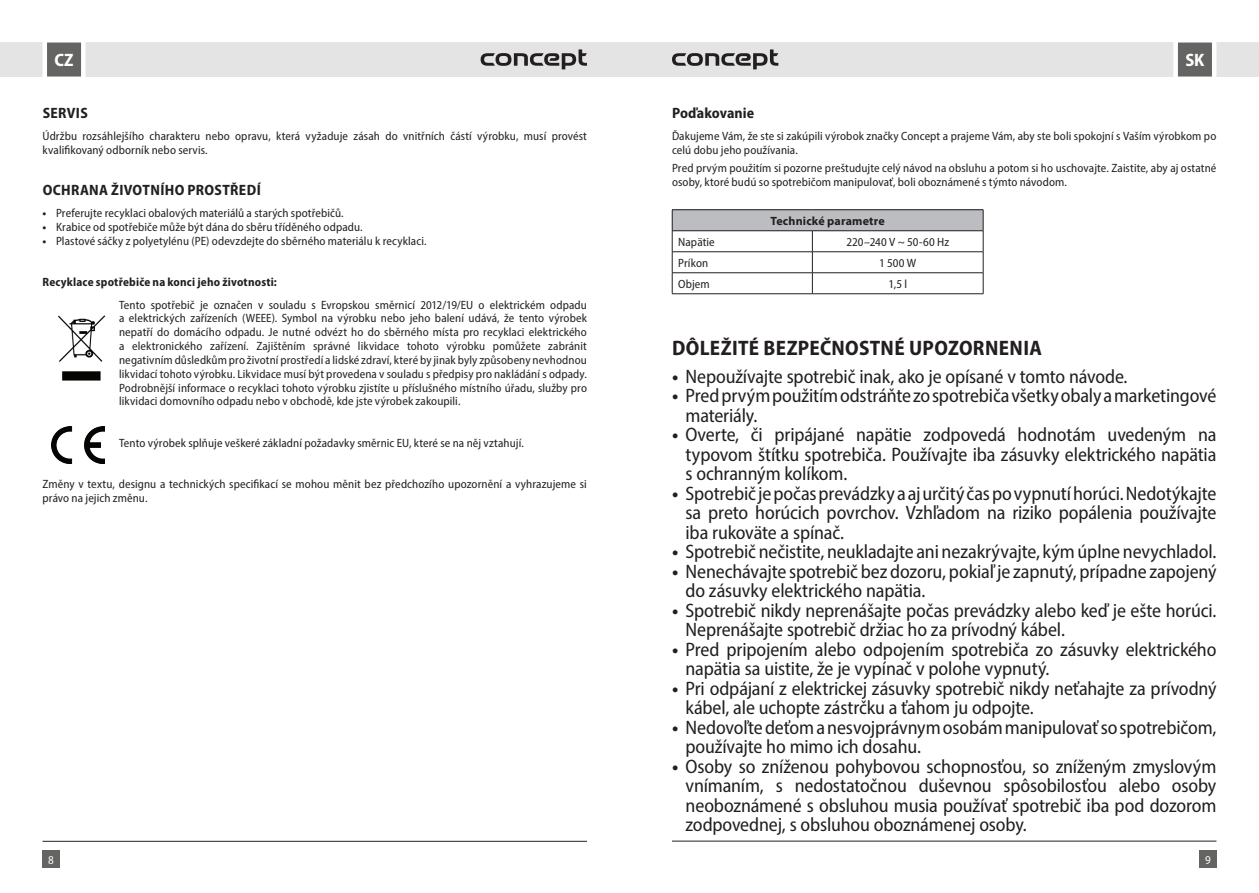
<style>
.page{position:relative;width:1259px;height:893px;background:#fff}
.page>*{position:absolute;margin:0;border:0;box-sizing:border-box;transform-origin:0 0}
.t1{font:700 semi-condensed 21px "Myriad Pro";letter-spacing:.015em;color:#231f20}
.t2{font:semi-condensed 19.5px/19.5px "Myriad Pro";letter-spacing:-.005em;color:#231f20}
.t3{font:700 semi-condensed 18px "Myriad Pro";color:#fff}
.t4{font:700 semi-condensed 15px "Myriad Pro";letter-spacing:.02em;color:#231f20}
.t5{font:semi-condensed 12px/13.8px "Myriad Pro";letter-spacing:.01em;color:#231f20}
.t6{font:700 semi-condensed 12px "Myriad Pro";letter-spacing:.015em;color:#231f20}
.t7{font:700 12px "Myriad Pro";letter-spacing:.015em;color:#231f20}
.t8{font:semi-condensed 12px "Myriad Pro";color:#fff}
.s1{font-weight:700}
</style>
<div class="page">
<div style="left:629px;top:43px;width:630px;height:34px;background:#e4e4e4"></div>
<div style="left:1199px;top:850px;width:17px;height:17px;background:#646463"></div>
<svg style="left:1171px;top:42px;width:47px;height:35px;background:#8f8f8e"></svg>
<hr style="left:672px;top:841px;width:544px;height:1px;background:#231f20">
<svg style="left:672px;top:49px;width:106px;height:20px"></svg>
<div style="left:0;top:43px;width:629px;height:34px;background:#e4e4e4"></div>
<div style="left:43px;top:850px;width:17px;height:17px;background:#646463"></div>
<svg style="left:40px;top:42px;width:48px;height:35px;background:#919190"></svg>
<hr style="left:43px;top:841px;width:544px;height:1px;background:#231f20">
<svg style="left:480px;top:49px;width:107px;height:20px"></svg>
<div style="left:672px;top:210px;width:311px;height:21px;background:#bcbdc0"></div>
<hr style="left:672px;top:209px;width:140px;height:1px;background:#231f20">
<hr style="left:812px;top:209px;width:171px;height:1px;background:#231f20">
<hr style="left:672px;top:230px;width:140px;height:1px;background:#231f20">
<hr style="left:812px;top:230px;width:171px;height:1px;background:#231f20">
<hr style="left:672px;top:251px;width:140px;height:1px;background:#231f20">
<hr style="left:812px;top:251px;width:171px;height:1px;background:#231f20">
<hr style="left:672px;top:272px;width:140px;height:1px;background:#231f20">
<svg style="left:672px;top:210px;width:1px;height:83px"></svg>
<hr style="left:812px;top:272px;width:171px;height:1px;background:#231f20">
<svg style="left:812px;top:231px;width:1px;height:62px"></svg>
<svg style="left:983px;top:210px;width:1px;height:84px"></svg>
<hr style="left:672px;top:293px;width:140px;height:1px;background:#231f20">
<hr style="left:812px;top:293px;width:171px;height:1px;background:#231f20">
<img style="left:58px;top:315px;width:48px;height:66px">
<img style="left:51px;top:426px;width:53px;height:37px">
<h3 class="t3" style="left:55px;top:48px;width:20px">CZ</h3>
<h3 class="t3" style="left:1185px;top:48px;width:21px">SK</h3>
<p class="t4" style="left:43px;top:103px;width:47px">SERVIS</p>
<p class="t5" style="left:43px;top:129px;width:546px">Údržbu rozsáhlejšího charakteru nebo opravu, která vyžaduje zásah do vnitřních částí výrobku, musí provést kvalifikovaný odborník nebo servis.</p>
<p class="t4" style="left:43px;top:180px;width:220px">OCHRANA ŽIVOTNÍHO PROSTŘEDÍ</p>
<p class="t5" style="left:43px;top:206px;width:302px"><span class="s1">•</span> Preferujte recyklaci obalových materiálů a starých spotřebičů.</p>
<p class="t5" style="left:43px;top:220px;width:322px"><span class="s1">•</span> Krabice od spotřebiče může být dána do sběru tříděného odpadu.</p>
<p class="t5" style="left:43px;top:234px;width:385px"><span class="s1">•</span> Plastové sáčky z polyetylénu (PE) odevzdejte do sběrného materiálu k recyklaci.</p>
<p class="t6" style="left:43px;top:275px;width:236px">Recyklace spotřebiče na konci jeho životnosti:</p>
<p class="t5" style="left:119px;top:298px;width:469px;text-align:justify">Tento spotřebič je označen v souladu s Evropskou směrnicí 2012/19/EU o elektrickém odpadu a elektrických zařízeních (WEEE). Symbol na výrobku nebo jeho balení udává, že tento výrobek nepatří do domácího odpadu. Je nutné odvézt ho do sběrného místa pro recyklaci elektrického a elektronického zařízení. Zajištěním správné likvidace tohoto výrobku pomůžete zabránit negativním důsledkům pro životní prostředí a lidské zdraví, které by jinak byly způsobeny nevhodnou likvidací tohoto výrobku. Likvidace musí být provedena v souladu s předpisy pro nakládání s odpady.<br>Podrobnější informace o recyklaci tohoto výrobku zjistíte u příslušného místního úřadu, služby pro likvidaci domovního odpadu nebo v obchodě, kde jste výrobek zakoupili.</p>
<p class="t5" style="left:119px;top:436px;width:406px">Tento výrobek splňuje veškeré základní požadavky směrnic EU, které se na něj vztahují.</p>
<p class="t5" style="left:43px;top:477px;width:546px">Změny v textu, designu a technických specifikací se mohou měnit bez předchozího upozornění a vyhrazujeme si právo na jejich změnu.</p>
<p class="t4" style="left:672px;top:103px;width:84px">Poďakovanie</p>
<p class="t5" style="left:672px;top:129px;width:546px">Ďakujeme Vám, že ste si zakúpili výrobok značky Concept a prajeme Vám, aby ste boli spokojní s Vaším výrobkom po celú dobu jeho používania.</p>
<p class="t5" style="left:672px;top:161px;width:546px">Pred prvým použitím si pozorne preštudujte celý návod na obsluhu a potom si ho uschovajte. Zaistite, aby aj ostatné osoby, ktoré budú so spotrebičom manipulovať, boli oboznámené s týmto návodom.</p>
<p class="t7" style="left:770px;top:213px;width:116px">Technické parametre</p>
<p class="t5" style="left:678px;top:235px;width:38px">Napätie</p>
<p class="t5" style="left:846px;top:235px;width:104px">220–240 V ~ 50-60 Hz</p>
<p class="t5" style="left:678px;top:256px;width:32px">Príkon</p>
<p class="t5" style="left:879px;top:256px;width:39px">1 500 W</p>
<p class="t5" style="left:678px;top:277px;width:33px">Objem</p>
<p class="t5" style="left:888px;top:277px;width:20px">1,5 l</p>
<h1 class="t1" style="left:672px;top:334px;width:371px">DÔLEŽITÉ BEZPEČNOSTNÉ UPOZORNENIA</h1>
<h2 class="t2" style="left:672px;top:366px;width:457px"><span class="s1">•</span> Nepoužívajte spotrebič inak, ako je opísané v tomto návode.</h2>
<h2 class="t2" style="left:685px;top:386px;width:532px;text-indent:-13px"><span class="s1">•</span> Pred prvým použitím odstráňte zo spotrebiča všetky obaly a marketingové materiály.</h2>
<h2 class="t2" style="left:685px;top:425px;width:532px;text-align:justify;text-indent:-13px"><span class="s1">•</span> Overte, či pripájané napätie zodpovedá hodnotám uvedeným na typovom štítku spotrebiča. Používajte iba zásuvky elektrického napätia s ochranným kolíkom.</h2>
<h2 class="t2" style="left:685px;top:483px;width:532px;text-align:justify;text-indent:-13px"><span class="s1">•</span> Spotrebič je počas prevádzky a aj určitý čas po vypnutí horúci. Nedotýkajte sa preto horúcich povrchov. Vzhľadom na riziko popálenia používajte iba rukoväte a spínač.</h2>
<h2 class="t2" style="left:672px;top:542px;width:546px"><span class="s1">•</span> Spotrebič nečistite, neukladajte ani nezakrývajte, kým úplne nevychladol.</h2>
<h2 class="t2" style="left:685px;top:561px;width:532px;text-indent:-13px"><span class="s1">•</span> Nenechávajte spotrebič bez dozoru, pokiaľ je zapnutý, prípadne zapojený do zásuvky elektrického napätia.</h2>
<h2 class="t2" style="left:685px;top:600px;width:532px;text-indent:-13px"><span class="s1">•</span> Spotrebič nikdy neprenášajte počas prevádzky alebo keď je ešte horúci.<br>Neprenášajte spotrebič držiac ho za prívodný kábel.</h2>
<h2 class="t2" style="left:685px;top:639px;width:532px;text-indent:-13px"><span class="s1">•</span> Pred pripojením alebo odpojením spotrebiča zo zásuvky elektrického napätia sa uistite, že je vypínač v polohe vypnutý.</h2>
<h2 class="t2" style="left:685px;top:678px;width:532px;text-indent:-13px"><span class="s1">•</span> Pri odpájaní z elektrickej zásuvky spotrebič nikdy neťahajte za prívodný kábel, ale uchopte zástrčku a ťahom ju odpojte.</h2>
<h2 class="t2" style="left:685px;top:717px;width:532px;text-indent:-13px"><span class="s1">•</span> Nedovoľte deťom a nesvojprávnym osobám manipulovať so spotrebičom, používajte ho mimo ich dosahu.</h2>
<p class="t2" style="left:685px;top:756px;width:532px;text-align:justify;text-indent:-13px"><span class="s1">•</span> Osoby so zníženou pohybovou schopnosťou, so zníženým zmyslovým vnímaním, s nedostatočnou duševnou spôsobilosťou alebo osoby neoboznámené s obsluhou musia používať spotrebič iba pod dozorom zodpovednej, s obsluhou oboznámenej osoby.</p>
<p class="t8" style="left:48px;top:852px;width:7px">8</p>
<p class="t8" style="left:1205px;top:852px;width:7px">9</p>
</div>
